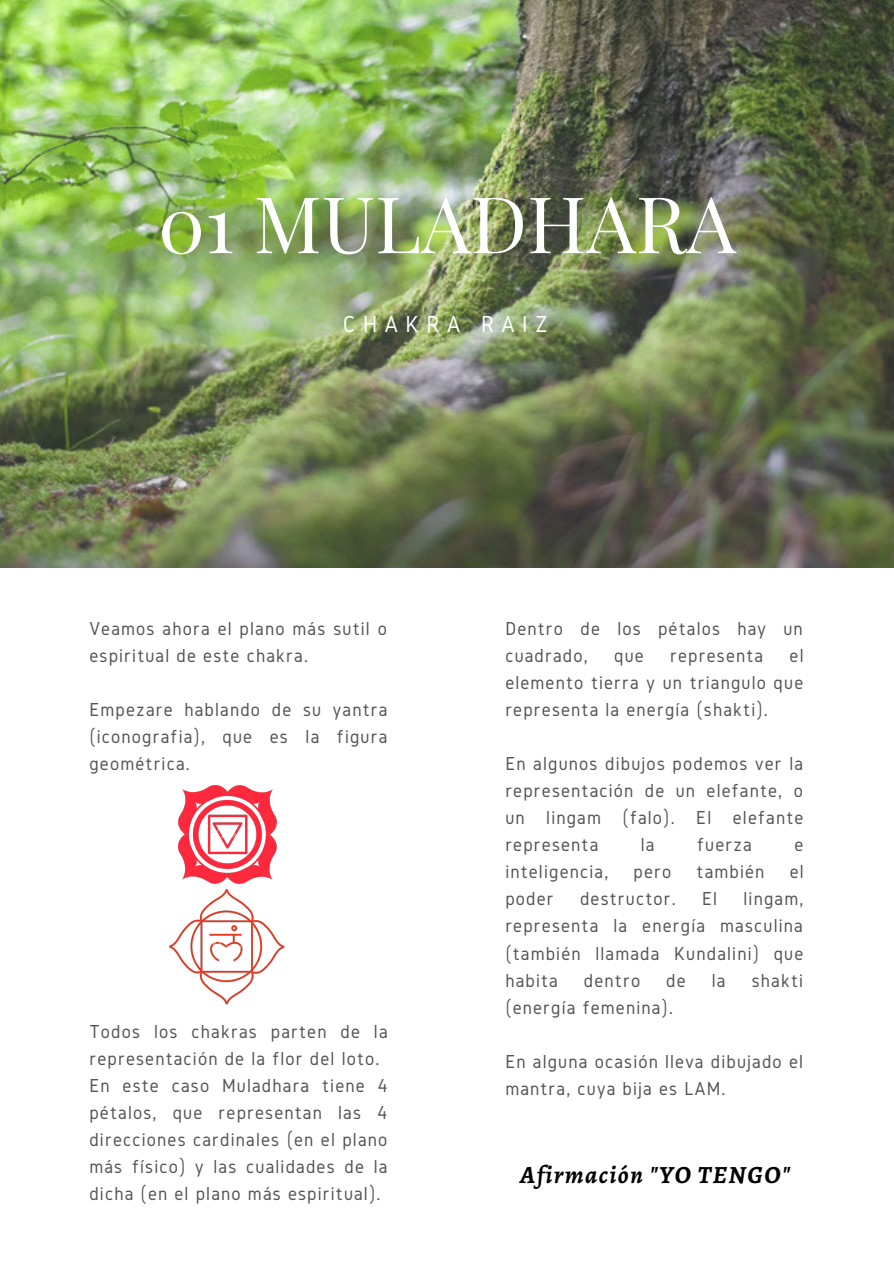
<style>
.page{position:relative;width:894px;height:1264px;background:#fff}
.page>*{position:absolute;margin:0;border:0;box-sizing:border-box;transform-origin:0 0}
.t1{font:78.3px "Playfair Display";color:#fff}
.t2{font:italic 700 24.75px "Alegreya";letter-spacing:.06em;color:#000}
.t3{font:24.15px "Gidole";letter-spacing:.31em;color:#fff}
.t4{font:19.5px/27px "Gidole";letter-spacing:.06em;color:#545454;text-align:justify}
</style>
<div class="page">
<img style="left:0;top:0;width:893px;height:567px">
<img style="left:178px;top:785px;width:98px;height:98px">
<img style="left:170px;top:889px;width:114px;height:115px">
<p class="t1" style="left:158px;top:168px;width:579px">01 MULADHARA</p>
<p class="t3" style="left:343px;top:310px;width:206px">CHAKRA RAIZ</p>
<p class="t4" style="left:89px;top:615px;width:299px">Veamos ahora el plano más sutil o espiritual de este chakra.</p>
<p class="t4" style="left:89px;top:696px;width:299px">Empezare hablando de su yantra (iconografia), que es la figura geométrica.</p>
<p class="t4" style="left:89px;top:1017px;width:300px">Todos los chakras parten de la representación de la flor del loto.</p>
<p class="t4" style="left:89px;top:1071px;width:300px">En este caso Muladhara tiene 4 pétalos, que representan las 4 direcciones cardinales (en el plano más físico) y las cualidades de la dicha (en el plano más espiritual).</p>
<p class="t4" style="left:505px;top:615px;width:299px">Dentro de los pétalos hay un cuadrado,</p>
<p class="t4" style="left:505px;top:642px;width:300px;text-indent:284px">el elemento tierra y un triangulo que representa la energía (shakti).</p>
<p class="t4" style="left:505px;top:750px;width:299px">En algunos dibujos podemos ver la representación de un elefante, o un lingam (falo). El elefante representa</p>
<p class="t4" style="left:614px;top:642px;width:31px">que</p>
<p class="t4" style="left:670px;top:642px;width:94px">representa</p>
<p class="t4" style="left:640px;top:831px;width:15px">la</p>
<p class="t4" style="left:697px;top:831px;width:56px">fuerza</p>
<p class="t4" style="left:794px;top:831px;width:10px">e</p>
<p class="t4" style="left:505px;top:858px;width:104px">inteligencia,</p>
<p class="t4" style="left:633px;top:858px;width:39px">pero</p>
<p class="t4" style="left:696px;top:858px;width:69px">también</p>
<p class="t4" style="left:789px;top:858px;width:15px">el</p>
<p class="t4" style="left:505px;top:885px;width:50px">poder</p>
<p class="t4" style="left:580px;top:885px;width:97px">destructor.</p>
<p class="t4" style="left:702px;top:885px;width:17px">El</p>
<p class="t4" style="left:505px;top:885px;width:299px;text-indent:238px">lingam, representa la energía masculina (también llamada Kundalini) que habita</p>
<p class="t4" style="left:584px;top:966px;width:58px">dentro</p>
<p class="t4" style="left:666px;top:966px;width:21px">de</p>
<p class="t4" style="left:711px;top:966px;width:15px">la</p>
<p class="t4" style="left:751px;top:966px;width:53px">shakti</p>
<p class="t4" style="left:505px;top:993px;width:169px">(energía femenina).</p>
<p class="t4" style="left:505px;top:1047px;width:299px">En alguna ocasión lleva dibujado el mantra, cuya bija es LAM.</p>
<p class="t2" style="left:520px;top:1157px;width:271px">Afirmación "YO TENGO"</p>
</div>
